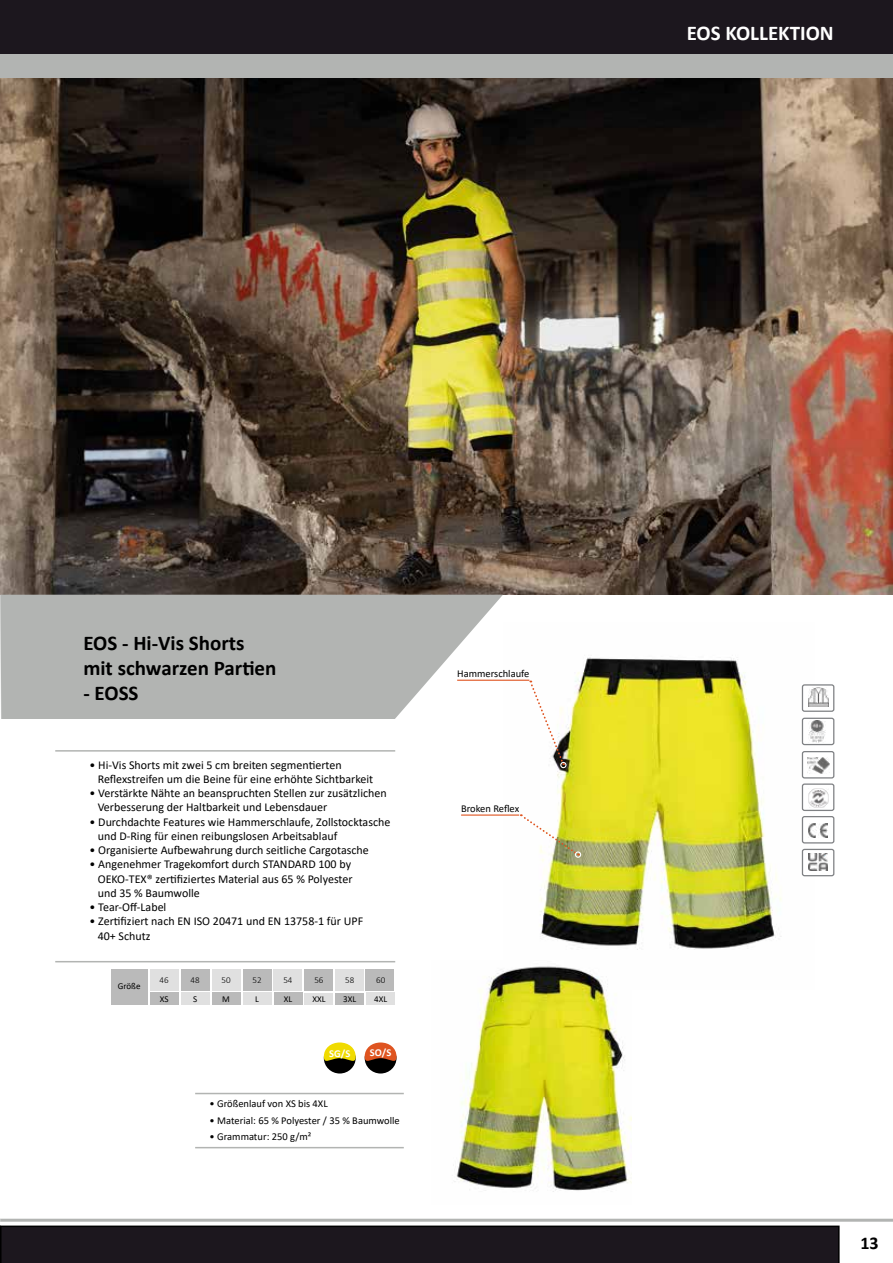
<style>
.page{position:relative;width:893px;height:1263px;background:#fff}
.page>*{position:absolute;margin:0;border:0;box-sizing:border-box;transform-origin:0 0}
.t1{font:700 21px/25.2px "Calibri";color:#000}
.t2{font:700 21px "Calibri";color:#fff}
.t3{font:700 18px "Calibri";color:#000}
.t4{font:12px/14.2px "Calibri";color:#000}
.t5{font:10.5px "Calibri";color:#000}
.t6{font:700 10.5px "Calibri";color:#fff}
.t7{font:9px "Calibri";color:#000}
.t8{font:300 9px "Calibri";color:#000}
</style>
<div class="page">
<svg style="left:0;top:54px;width:1px;height:23px"></svg>
<hr style="left:0;top:0;width:1px;height:54px;background:#1c171e">
<img style="left:0;top:78px;width:1px;height:516px">
<svg style="left:0;top:594px;width:1px;height:97px"></svg>
<div style="left:1px;top:0;width:892px;height:54px;background:#1c171e"></div>
<svg style="left:0;top:1219px;width:840px;height:44px;background:#2e2a30"></svg>
<hr style="left:1px;top:1219px;width:892px;height:3px;background:#b2b4b2">
<div style="left:1px;top:54px;width:892px;height:24px;background:#b2b4b2"></div>
<img style="left:1px;top:78px;width:892px;height:517px">
<img style="left:503px;top:657px;width:311px;height:293px">
<img style="left:453px;top:966px;width:179px;height:226px">
<svg style="left:324px;top:1042px;width:32px;height:31px"></svg>
<svg style="left:365px;top:1042px;width:31px;height:31px"></svg>
<div style="left:111px;top:969px;width:36px;height:35px;background:#bababa"></div>
<hr style="left:195px;top:1093px;width:209px;height:1px;background:#b2b4b2">
<hr style="left:195px;top:1147px;width:209px;height:1px;background:#b2b4b2">
<div style="left:150px;top:969px;width:29px;height:21px;background:#e0e0e0"></div>
<div style="left:181px;top:969px;width:29px;height:21px;background:#bababa"></div>
<div style="left:212px;top:969px;width:28px;height:21px;background:#e0e0e0"></div>
<div style="left:243px;top:969px;width:28px;height:21px;background:#bababa"></div>
<div style="left:274px;top:969px;width:28px;height:21px;background:#e0e0e0"></div>
<div style="left:304px;top:969px;width:29px;height:21px;background:#bababa"></div>
<div style="left:335px;top:969px;width:29px;height:21px;background:#e0e0e0"></div>
<div style="left:365px;top:969px;width:29px;height:21px;background:#bababa"></div>
<hr style="left:55px;top:750px;width:340px;height:2px;background:#b2b4b2">
<hr style="left:55px;top:961px;width:340px;height:1px;background:#b2b4b2">
<svg style="left:1px;top:595px;width:502px;height:124px;background:#babbba"></svg>
<hr style="left:457px;top:680px;width:72px;height:1px;background:#df5420">
<svg style="left:520px;top:814px;width:59px;height:41px"></svg>
<hr style="left:461px;top:814px;width:58px;height:2px;background:#df5420">
<div style="left:802px;top:784px;width:32px;height:26px;background:#fff;border-radius:2px"></div>
<img style="left:808px;top:788px;width:20px;height:19px">
<div style="left:802px;top:783px;width:32px;height:28px;border:1px solid #7f8184;border-radius:2px"></div>
<div style="left:802px;top:817px;width:32px;height:26px;background:#fff;border-radius:2px"></div>
<img style="left:808px;top:823px;width:20px;height:14px">
<div style="left:802px;top:816px;width:32px;height:27px;border:1px solid #7f8184;border-radius:2px"></div>
<div style="left:802px;top:685px;width:32px;height:26px;background:#fff;border-radius:2px"></div>
<img style="left:808px;top:687px;width:20px;height:19px">
<div style="left:802px;top:684px;width:32px;height:28px;border:1px solid #7f8184;border-radius:2px"></div>
<div style="left:802px;top:849px;width:32px;height:27px;background:#fff;border-radius:2px"></div>
<img style="left:808px;top:854px;width:19px;height:16px">
<div style="left:802px;top:849px;width:32px;height:27px;border:1px solid #7f8184;border-radius:2px"></div>
<div style="left:802px;top:718px;width:32px;height:26px;background:#fff;border-radius:2px"></div>
<img style="left:808px;top:721px;width:18px;height:21px">
<div style="left:802px;top:718px;width:32px;height:27px;border:1px solid #7f8184;border-radius:2px"></div>
<div style="left:802px;top:752px;width:32px;height:26px;background:#fff;border-radius:2px"></div>
<img style="left:807px;top:757px;width:22px;height:17px">
<div style="left:802px;top:751px;width:32px;height:27px;border:1px solid #7f8184;border-radius:2px"></div>
<div style="left:181px;top:992px;width:29px;height:12px;background:#e0e0e0"></div>
<div style="left:212px;top:992px;width:28px;height:12px;background:#bababa"></div>
<div style="left:243px;top:992px;width:28px;height:12px;background:#e0e0e0"></div>
<div style="left:274px;top:992px;width:28px;height:12px;background:#bababa"></div>
<div style="left:304px;top:992px;width:29px;height:12px;background:#e0e0e0"></div>
<div style="left:335px;top:992px;width:29px;height:12px;background:#bababa"></div>
<div style="left:366px;top:992px;width:29px;height:12px;background:#e0e0e0"></div>
<div style="left:150px;top:992px;width:29px;height:12px;background:#bababa"></div>
<svg style="left:529px;top:681px;width:37px;height:87px"></svg>
<div style="left:575px;top:851px;width:6px;height:7px;border:1px solid #fff;border-radius:50%"></div>
<h1 class="t2" style="left:687px;top:19px;width:149px">EOS KOLLEKTION</h1>
<h1 class="t1" style="left:83px;top:630px;width:195px">EOS - Hi-Vis Shorts mit schwarzen Partien</h1>
<h1 class="t1" style="left:83px;top:680px;width:57px">- EOSS</h1>
<p class="t4" style="left:98px;top:757px;width:277px;text-indent:-8px">• Hi-Vis Shorts mit zwei 5 cm breiten segmentierten<br>Reflexstreifen um die Beine für eine erhöhte Sichtbarkeit</p>
<p class="t4" style="left:98px;top:786px;width:291px;text-indent:-8px">• Verstärkte Nähte an beanspruchten Stellen zur zusätzlichen<br>Verbesserung der Haltbarkeit und Lebensdauer</p>
<p class="t4" style="left:98px;top:814px;width:294px;text-indent:-8px">• Durchdachte Features wie Hammerschlaufe, Zollstocktasche und D-Ring für einen reibungslosen Arbeitsablauf</p>
<p class="t4" style="left:90px;top:843px;width:281px">• Organisierte Aufbewahrung durch seitliche Cargotasche</p>
<p class="t4" style="left:98px;top:857px;width:256px;text-indent:-8px">• Angenehmer Tragekomfort durch STANDARD 100 by<br>OEKO-TEX® zertifiziertes Material aus 65 % Polyester und 35 % Baumwolle</p>
<p class="t4" style="left:90px;top:900px;width:78px">• Tear-Off-Label</p>
<p class="t4" style="left:98px;top:914px;width:267px;text-indent:-8px">• Zertifiziert nach EN ISO 20471 und EN 13758-1 für UPF<br>40+ Schutz</p>
<p class="t7" style="left:118px;top:980px;width:24px">Größe</p>
<p class="t8" style="left:160px;top:975px;width:11px">46</p>
<p class="t8" style="left:191px;top:975px;width:11px">48</p>
<p class="t8" style="left:222px;top:975px;width:11px">50</p>
<p class="t8" style="left:252px;top:975px;width:11px">52</p>
<p class="t8" style="left:283px;top:975px;width:11px">54</p>
<p class="t8" style="left:314px;top:975px;width:11px">56</p>
<p class="t8" style="left:345px;top:975px;width:11px">58</p>
<p class="t8" style="left:376px;top:975px;width:11px">60</p>
<p class="t7" style="left:160px;top:993px;width:10px">XS</p>
<p class="t7" style="left:193px;top:993px;width:6px">S</p>
<p class="t7" style="left:222px;top:993px;width:9px">M</p>
<p class="t7" style="left:255px;top:993px;width:5px">L</p>
<p class="t7" style="left:284px;top:993px;width:10px">XL</p>
<p class="t7" style="left:312px;top:993px;width:15px">XXL</p>
<p class="t7" style="left:343px;top:993px;width:15px">3XL</p>
<p class="t7" style="left:374px;top:993px;width:15px">4XL</p>
<p class="t6" style="left:329px;top:1046px;width:23px">SG/S</p>
<p class="t6" style="left:370px;top:1045px;width:23px">SO/S</p>
<p class="t5" style="left:210px;top:1096px;width:120px">• Größenlauf von XS bis 4XL</p>
<p class="t5" style="left:210px;top:1113px;width:192px">• Material: 65 % Polyester / 35 % Baumwolle</p>
<p class="t5" style="left:210px;top:1129px;width:103px">• Grammatur: 250 g/m²</p>
<p class="t5" style="left:457px;top:666px;width:74px">Hammerschlaufe</p>
<p class="t5" style="left:461px;top:801px;width:60px">Broken Reflex</p>
<h2 class="t3" style="left:860px;top:1230px;width:20px">13</h2>
</div>
